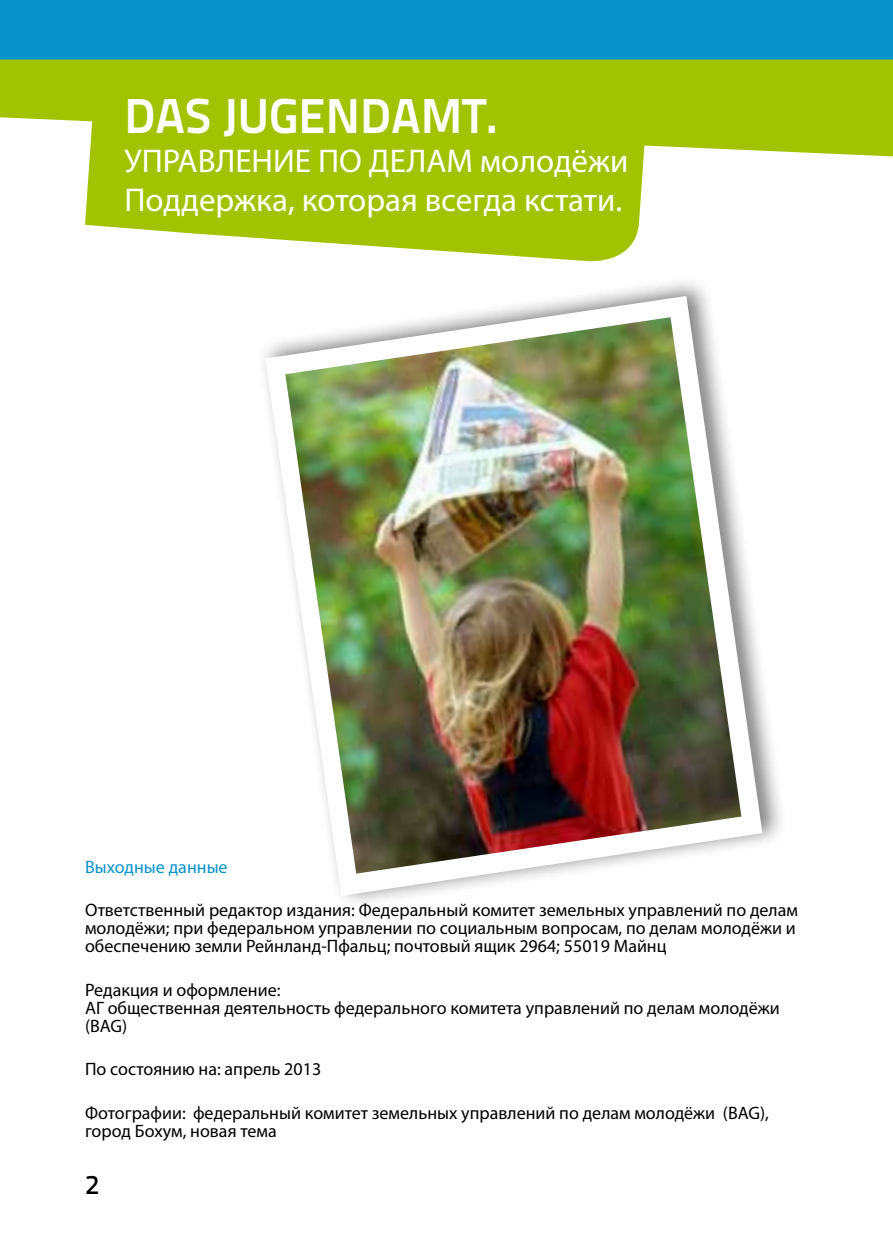
<style>
.page{position:relative;width:893px;height:1259px;background:#fff}
.page>*{position:absolute;margin:0;border:0;box-sizing:border-box;transform-origin:0 0}
.t1{font:48.9px "Titillium Text 22 L 800 wt";color:#fff}
.RU_Logoschriftart_2{font:33px "Myriad Pro";color:#fff}
.t2{font:27px "Titillium Text 22 L 600 wt";color:#000}
.Fließtext_Frutiger_9{font:18px/18px "Myriad Pro";color:#000}
.Fließtext_Frutiger_9-2{font:18px "Myriad Pro";color:#0993cd}
</style>
<div class="page">
<div style="left:0;top:0;width:893px;height:60px;background:#0993cd"></div>
<svg style="left:0;top:60px;width:893px;height:96px;background:#aeca22"></svg>
<svg style="left:85px;top:64px;width:565px;height:198px;background:#abc81a"></svg>
<svg style="left:264px;top:284px;width:510px;height:619px"></svg>
<img style="left:285px;top:317px;width:456px;height:556px">
<p class="t1" style="left:125px;top:78px;width:375px">DAS JUGENDAMT.</p>
<p class="RU_Logoschriftart_2" style="left:125px;top:140px;width:505px">УПРАВЛЕНИЕ ПО ДЕЛАМ молодёжи</p>
<p class="RU_Logoschriftart_2" style="left:125px;top:179px;width:499px">Поддержка, которая всегда кстати.</p>
<p class="Fließtext_Frutiger_9-2" style="left:85px;top:855px;width:144px">Выходные данные</p>
<p class="Fließtext_Frutiger_9" style="left:85px;top:901px;width:714px;text-align:justify">Ответственный редактор издания: Федеральный комитет земельных управлений по делам молодёжи; при федеральном управлении по социальным вопросам, по делам молодёжи и обеспечению земли Рейнланд-Пфальц; почтовый ящик 2964; 55019 Mайнц</p>
<p class="Fließtext_Frutiger_9" style="left:85px;top:980px;width:696px">Редакция и оформление:<br>АГ общественная деятельность федерального комитета управлений по делам молодёжи (BAG)</p>
<p class="Fließtext_Frutiger_9" style="left:85px;top:1060px;width:238px">По состоянию на: апрель 2013</p>
<p class="Fließtext_Frutiger_9" style="left:85px;top:1103px;width:685px">Фотографии: федеральный комитет земельных управлений по делам молодёжи (BAG), город Бохум, новая тема</p>
<p class="t2" style="left:85px;top:1164px;width:16px">2</p>
</div>
